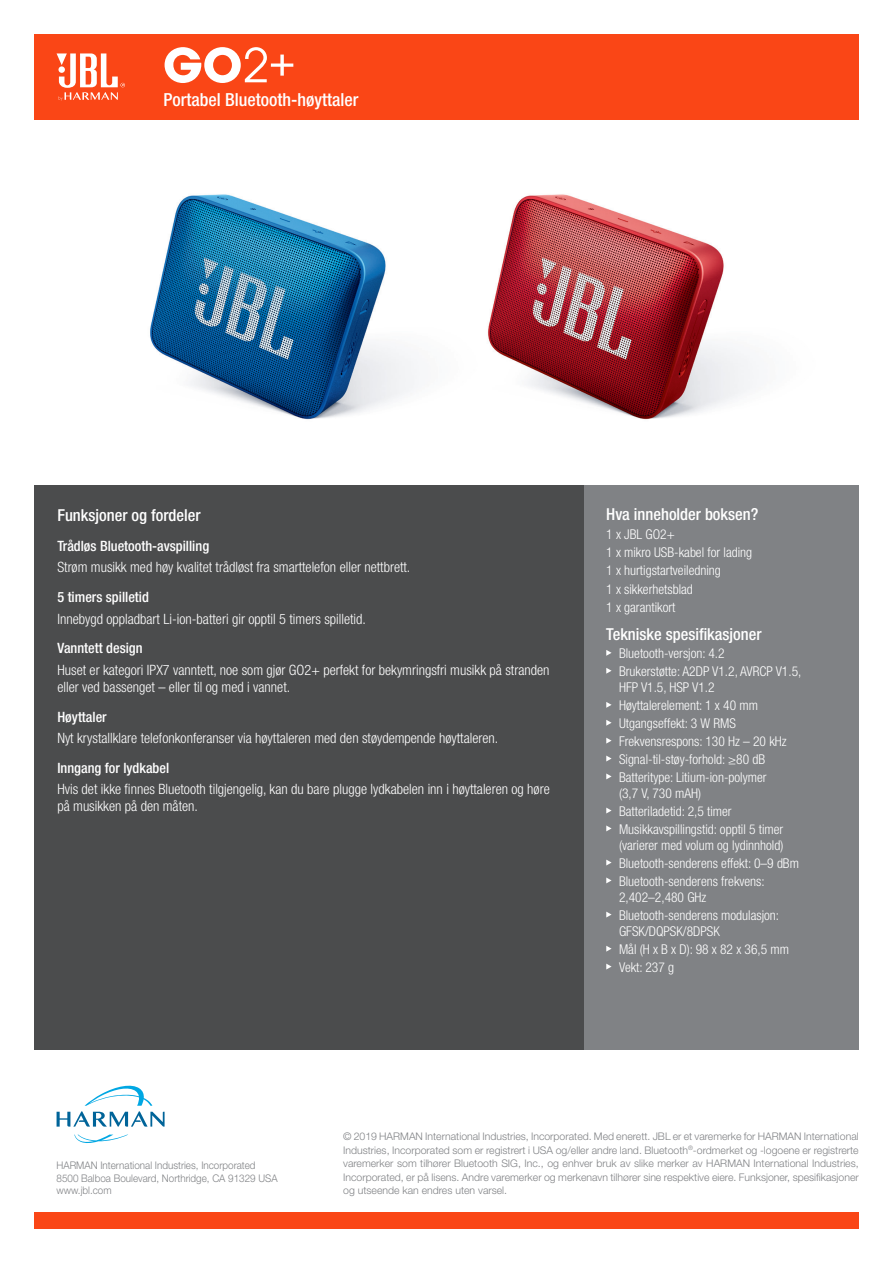
<style>
.page{position:relative;width:893px;height:1263px;background:#fff}
.page>*{position:absolute;margin:0;border:0;box-sizing:border-box;transform-origin:0 0}
.t1{font:500 condensed 18px "Helvetica Neue LT Pro";color:#fff}
.t2{font:500 condensed 16.5px "Helvetica Neue LT Pro";color:#fff}
.t3{font:300 condensed 14.25px/17.1px "Helvetica Neue LT Pro";color:#fff}
.t4{font:500 condensed 14.25px "Helvetica Neue LT Pro";color:#fff}
.t5{font:300 condensed 13.5px/16.2px "Helvetica Neue LT Pro";color:#fff}
.t6{font:300 10.5px/13.5px "Helvetica Neue LT Pro";color:#808285;text-align:justify}
.t7{font:300 10.5px "Helvetica Neue LT Pro";color:#808285;scale:.94 1}
</style>
<div class="page">
<img style="left:150px;top:194px;width:267px;height:226px">
<img style="left:488px;top:194px;width:266px;height:226px">
<div style="left:34px;top:34px;width:825px;height:85px;background:#fa4616"></div>
<div style="left:34px;top:1213px;width:825px;height:16px;background:#fa4616"></div>
<svg style="left:57px;top:53px;width:68px;height:48px"></svg>
<svg style="left:74px;top:1134px;width:54px;height:9px"></svg>
<svg style="left:57px;top:1085px;width:108px;height:42px"></svg>
<div style="left:584px;top:486px;width:275px;height:564px;background:#808285"></div>
<svg style="left:606px;top:650px;width:6px;height:6px"></svg>
<svg style="left:606px;top:668px;width:6px;height:6px"></svg>
<svg style="left:606px;top:702px;width:6px;height:6px"></svg>
<svg style="left:606px;top:720px;width:6px;height:6px"></svg>
<svg style="left:606px;top:738px;width:6px;height:6px"></svg>
<svg style="left:606px;top:755px;width:6px;height:6px"></svg>
<svg style="left:606px;top:773px;width:6px;height:6px"></svg>
<svg style="left:606px;top:807px;width:6px;height:6px"></svg>
<svg style="left:606px;top:825px;width:6px;height:6px"></svg>
<svg style="left:606px;top:859px;width:6px;height:6px"></svg>
<svg style="left:606px;top:877px;width:6px;height:6px"></svg>
<svg style="left:606px;top:911px;width:6px;height:6px"></svg>
<svg style="left:606px;top:946px;width:6px;height:6px"></svg>
<svg style="left:606px;top:963px;width:6px;height:6px"></svg>
<div style="left:34px;top:486px;width:550px;height:564px;background:#4b4c4d"></div>
<svg style="left:165px;top:47px;width:128px;height:36px"></svg>
<p class="t1" style="left:163px;top:89px;width:196px">Portabel Bluetooth-høyttaler</p>
<p class="t2" style="left:57px;top:505px;width:145px">Funksjoner og fordeler</p>
<p class="t4" style="left:57px;top:537px;width:153px">Trådløs Bluetooth-avspilling</p>
<p class="t3" style="left:57px;top:559px;width:354px">Strøm musikk med høy kvalitet trådløst fra smarttelefon eller nettbrett.</p>
<p class="t4" style="left:57px;top:589px;width:93px">5 timers spilletid</p>
<p class="t3" style="left:57px;top:610px;width:310px">Innebygd oppladbart Li-ion-batteri gir opptil 5 timers spilletid.</p>
<p class="t4" style="left:57px;top:640px;width:87px">Vanntett design</p>
<p class="t3" style="left:57px;top:661px;width:494px">Huset er kategori IPX7 vanntett, noe som gjør GO2+ perfekt for bekymringsfri musikk på stranden eller ved bassenget – eller til og med i vannet.</p>
<p class="t4" style="left:57px;top:708px;width:51px">Høyttaler</p>
<p class="t3" style="left:57px;top:729px;width:442px">Nyt krystallklare telefonkonferanser via høyttaleren med den støydempende høyttaleren.</p>
<p class="t4" style="left:57px;top:759px;width:113px">Inngang for lydkabel</p>
<p class="t3" style="left:57px;top:781px;width:494px">Hvis det ikke finnes Bluetooth tilgjengelig, kan du bare plugge lydkabelen inn i høyttaleren og høre på musikken på den måten.</p>
<p class="t2" style="left:606px;top:505px;width:154px">Hva inneholder boksen?</p>
<p class="t5" style="left:606px;top:526px;width:70px">1 x JBL GO2+</p>
<p class="t5" style="left:606px;top:544px;width:147px">1 x mikro USB-kabel for lading</p>
<p class="t5" style="left:606px;top:562px;width:116px">1 x hurtigstartveiledning</p>
<p class="t5" style="left:606px;top:581px;width:88px">1 x sikkerhetsblad</p>
<p class="t5" style="left:606px;top:599px;width:71px">1 x garantikort</p>
<p class="t2" style="left:606px;top:624px;width:157px">Tekniske spesifikasjoner</p>
<p class="t5" style="left:619px;top:645px;width:107px">Bluetooth-versjon: 4.2</p>
<p class="t5" style="left:619px;top:663px;width:184px">Brukerstøtte: A2DP V1.2, AVRCP V1.5,<br>HFP V1.5, HSP V1.2</p>
<p class="t5" style="left:619px;top:697px;width:140px">Høyttalerelement: 1 x 40 mm</p>
<p class="t5" style="left:619px;top:715px;width:118px">Utgangseffekt: 3 W RMS</p>
<p class="t5" style="left:619px;top:733px;width:169px">Frekvensrespons: 130 Hz – 20 kHz</p>
<p class="t5" style="left:619px;top:751px;width:148px">Signal-til-støy-forhold: ≥80 dB</p>
<p class="t5" style="left:619px;top:769px;width:149px">Batteritype: Litium-ion-polymer (3,7 V, 730 mAH)</p>
<p class="t5" style="left:619px;top:803px;width:114px">Batteriladetid: 2,5 timer</p>
<p class="t5" style="left:619px;top:821px;width:166px">Musikkavspillingstid: opptil 5 timer (varierer med volum og lydinnhold)</p>
<p class="t5" style="left:619px;top:855px;width:181px">Bluetooth-senderens effekt: 0–9 dBm</p>
<p class="t5" style="left:619px;top:873px;width:147px">Bluetooth-senderens frekvens:<br>2,402–2,480 GHz</p>
<p class="t5" style="left:619px;top:907px;width:162px">Bluetooth-senderens modulasjon:<br>GFSK/DQPSK/8DPSK</p>
<p class="t5" style="left:619px;top:941px;width:171px">Mål (H x B x D): 98 x 82 x 36,5 mm</p>
<p class="t5" style="left:619px;top:959px;width:57px">Vekt: 237 g</p>
<p class="t7" style="left:57px;top:1159px;width:213px">HARMAN International Industries, Incorporated</p>
<p class="t7" style="left:57px;top:1171px;width:237px">8500 Balboa Boulevard, Northridge, CA 91329 USA</p>
<p class="t7" style="left:57px;top:1184px;width:60px">www.jbl.com</p>
<p class="t6" style="left:343px;top:1129px;width:517px">© 2019 HARMAN International Industries, Incorporated. Med enerett. JBL er et varemerke for HARMAN International Industries, Incorporated som er registrert i USA og/eller andre land. Bluetooth<sup>®</sup>-ordmerket og -logoene er registrerte varemerker som tilhører Bluetooth SIG, Inc., og enhver bruk av slike merker av HARMAN International Industries, Incorporated, er på lisens. Andre varemerker og merkenavn tilhører sine respektive eiere. Funksjoner, spesifikasjoner og utseende kan endres uten varsel.</p>
</div>
